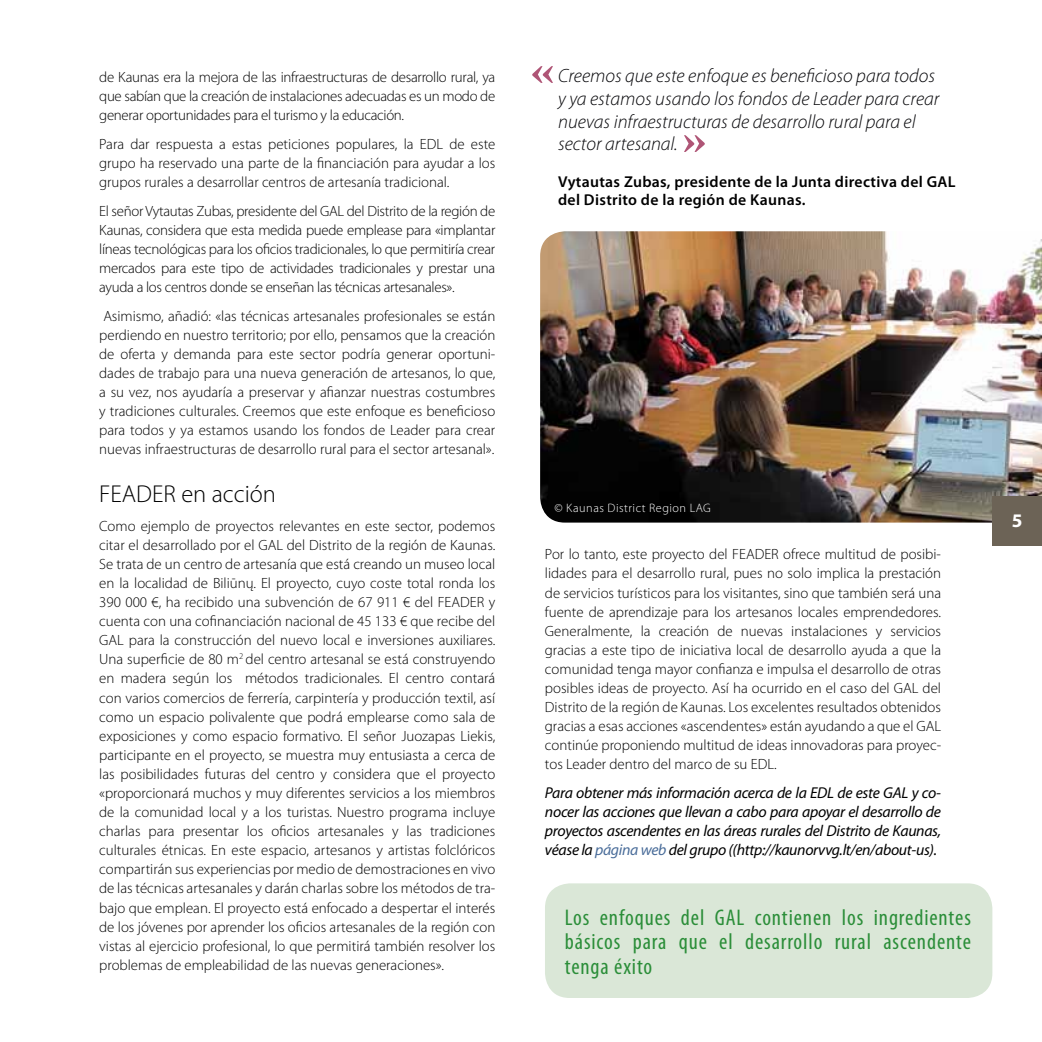
<style>
.page{position:relative;width:1042px;height:1042px;background:#fff}
.page>*{position:absolute;margin:0;border:0;box-sizing:border-box;transform-origin:0 0}
.t1{font:700 52.5px "Nimbus Rom DGR";color:#af5576}
.t2{font:300 24.5px "Myriad Pro";color:#000}
.t3{font:condensed 22.75px/24.5px "Myriad Pro";letter-spacing:.04em;color:#2b8e39;text-align:justify}
.t4{font:italic 300 19.25px/22.8px "Myriad Pro";color:#060609}
.t5{font:700 19.25px "Myriad Pro";color:#fff}
.t6{font:italic 15.75px/19.1px "Myriad Pro";letter-spacing:-.02em;color:#000;text-align:justify}
.t7{font:600 15.75px/17.5px "Myriad Pro";letter-spacing:.02em;color:#000}
.t8{font:300 14.88px/19.1px "Myriad Pro";color:#000;text-align:justify}
.t9{font:300 12.25px "Myriad Pro";letter-spacing:.04em;color:#fff}
.s1{color:#496c99}
</style>
<div class="page">
<div style="left:545px;top:883px;width:447px;height:115px;background:#dae7d7;border-radius:25px"></div>
<img style="left:540px;top:231px;width:502px;height:291px">
<div style="left:992px;top:496px;width:50px;height:50px;background:#6c6356"></div>
<p class="t8" style="left:99px;top:68px;width:398px">de Kaunas era la mejora de las infraestructuras de desarrollo rural, ya que sabían que la creación de instalaciones adecuadas es un modo de generar oportunidades para el turismo y la educación.</p>
<p class="t8" style="left:99px;top:135px;width:398px">Para dar respuesta a estas peticiones populares, la EDL de este grupo ha reservado una parte de la financiación para ayudar a los grupos rurales a desarrollar centros de artesanía tradicional.</p>
<p class="t8" style="left:99px;top:201px;width:398px">El señor Vytautas Zubas, presidente del GAL del Distrito de la región de Kaunas, considera que esta medida puede emplease para «implantar líneas tecnológicas para los oficios tradicionales, lo que permitiría crear mercados para este tipo de actividades tradicionales y prestar una ayuda a los centros donde se enseñan las técnicas artesanales».</p>
<p class="t8" style="left:99px;top:306px;width:398px">Asimismo, añadió: «las técnicas artesanales profesionales se están perdiendo en nuestro territorio; por ello, pensamos que la creación de oferta y demanda para este sector podría generar oportuni&shy;dades de trabajo para una nueva generación de artesanos, lo que, a su vez, nos ayudaría a preservar y afianzar nuestras costumbres y tradiciones culturales. Creemos que este enfoque es beneficioso para todos y ya estamos usando los fondos de Leader para crear nuevas infraestructuras de desarrollo rural para el sector artesanal».</p>
<h2 class="t2" style="left:99px;top:480px;width:178px">FEADER en acción</h2>
<p class="t8" style="left:99px;top:516px;width:398px">Como ejemplo de proyectos relevantes en este sector, podemos citar el desarrollado por el GAL del Distrito de la región de Kaunas.<br>Se trata de un centro de artesanía que está creando un museo local en la localidad de Biliūnų. El proyecto, cuyo coste total ronda los 390 000 €, ha recibido una subvención de 67 911 € del FEADER y cuenta con una cofinanciación nacional de 45 133 € que recibe del GAL para la construcción del nuevo local e inversiones auxiliares.<br>Una superficie de 80 m<sup>2</sup> del centro artesanal se está construyendo en madera según los métodos tradicionales. El centro contará con varios comercios de ferrería, carpintería y producción textil, así como un espacio polivalente que podrá emplearse como sala de exposiciones y como espacio formativo. El señor Juozapas Liekis, participante en el proyecto, se muestra muy entusiasta a cerca de las posibilidades futuras del centro y considera que el proyecto «proporcionará muchos y muy diferentes servicios a los miembros de la comunidad local y a los turistas. Nuestro programa incluye charlas para presentar los oficios artesanales y las tradiciones culturales étnicas. En este espacio, artesanos y artistas folclóricos compartirán sus experiencias por medio de demostraciones en vivo de las técnicas artesanales y darán charlas sobre los métodos de tra&shy;bajo que emplean. El proyecto está enfocado a despertar el interés de los jóvenes por aprender los oficios artesanales de la región con vistas al ejercicio profesional, lo que permitirá también resolver los problemas de empleabilidad de las nuevas generaciones».</p>
<h1 class="t1" style="left:555px;top:108px;width:26px;rotate:-180deg">»</h1>
<p class="t4" style="left:558px;top:65px;width:383px">Creemos que este enfoque es beneficioso para todos y ya estamos usando los fondos de Leader para crear nuevas infraestructuras de desarrollo rural para el sector artesanal.</p>
<p class="t7" style="left:558px;top:173px;width:399px">Vytautas Zubas, presidente de la Junta directiva del GAL del Distrito de la región de Kaunas.</p>
<h1 class="t1" style="left:706px;top:177px;width:26px;rotate:-180deg">«</h1>
<p class="t9" style="left:554px;top:501px;width:158px">© Kaunas District Region LAG</p>
<p class="t8" style="left:545px;top:545px;width:398px">Por lo tanto, este proyecto del FEADER ofrece multitud de posibi&shy;lidades para el desarrollo rural, pues no solo implica la prestación de servicios turísticos para los visitantes, sino que también será una fuente de aprendizaje para los artesanos locales emprendedores.<br>Generalmente, la creación de nuevas instalaciones y servicios gracias a este tipo de iniciativa local de desarrollo ayuda a que la comunidad tenga mayor confianza e impulsa el desarrollo de otras posibles ideas de proyecto. Así ha ocurrido en el caso del GAL del Distrito de la región de Kaunas. Los excelentes resultados obtenidos gracias a esas acciones «ascendentes» están ayudando a que el GAL continúe proponiendo multitud de ideas innovadoras para proyec&shy;tos Leader dentro del marco de su EDL.</p>
<p class="t6" style="left:545px;top:783px;width:398px">Para obtener más información acerca de la EDL de este GAL y co&shy;nocer las acciones que llevan a cabo para apoyar el desarrollo de proyectos ascendentes en las áreas rurales del Distrito de Kaunas, véase la <span class="s1">página web</span> del grupo ((http://kaunorvvg.lt/en/about-us).</p>
<h3 class="t3" style="left:565px;top:904px;width:408px">Los enfoques del GAL contienen los ingredientes básicos para que el desarrollo rural ascendente tenga éxito</h3>
<p class="t5" style="left:1012px;top:508px;width:12px">5</p>
</div>
